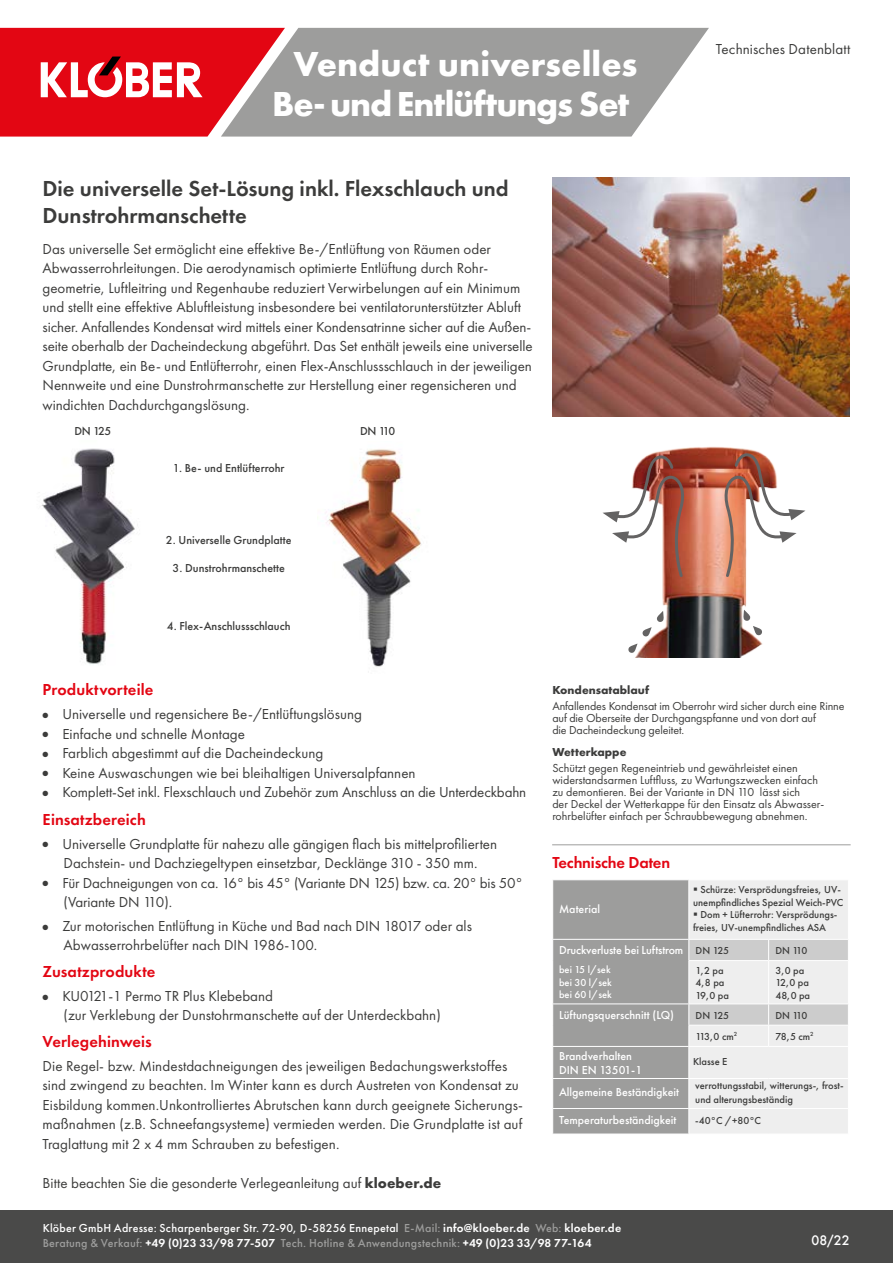
<style>
.page{position:relative;width:893px;height:1263px;background:#fff}
.page>*{position:absolute;margin:0;border:0;box-sizing:border-box;transform-origin:0 0}
.t1{font:700 36px/40.5px "Futura PT";letter-spacing:-.015em;color:#fff;text-align:center}
.t2{font:600 22.5px/27px "Futura PT";color:#3c3c3b}
.t3{font:600 16.5px "Futura PT";letter-spacing:.005em;color:#e30613}
.t4{font:15px/19.5px "Futura PT";color:#3c3c3b}
.t5{font:500 12.75px "Futura";color:#fff}
.t6{font:12px/12px "Futura PT";color:#3c3c3b}
.t7{font:600 12px/14.9px "Futura PT";color:#fff}
.t8{font:500 12px/14.4px "Futura PT";color:#fff}
.t9{font:500 12px "Futura PT";color:#3c3c3b}
.t10{font:700 12px "Futura PT";color:#3c3c3b}
.t11{font:500 10.5px/12.6px "Futura PT";color:#3c3c3b}
.t12{font:500 10.5px/12.6px "Futura PT";color:#fff;text-align:justify}
.s1{font-weight:700}
.s2{font-weight:500}
.s3{font-weight:500;color:#9d9d9c}
</style>
<div class="page">
<img style="left:41px;top:448px;width:94px;height:216px">
<img style="left:317px;top:449px;width:105px;height:218px">
<img style="left:552px;top:177px;width:297px;height:240px">
<img style="left:635px;top:446px;width:128px;height:211px">
<svg style="left:285px;top:28px;width:424px;height:109px;background:#a6a6a5"></svg>
<svg style="left:0;top:28px;width:285px;height:109px;background:#df3741"></svg>
<div style="left:0;top:1211px;width:893px;height:52px;background:#4a4a49"></div>
<hr style="left:552px;top:844px;width:299px;height:1px;background:#9d9d9c">
<svg style="left:552px;top:880px;width:296px;height:254px;background:#c7c7c7"></svg>
<svg style="left:716px;top:450px;width:89px;height:128px"></svg>
<svg style="left:603px;top:452px;width:90px;height:126px"></svg>
<svg style="left:743px;top:610px;width:19px;height:25px"></svg>
<svg style="left:628px;top:643px;width:9px;height:10px"></svg>
<svg style="left:642px;top:611px;width:22px;height:26px"></svg>
<h1 class="t1" style="left:272px;top:42px;width:367px">Venduct universelles<br>Be- und Entlüftungs Set</h1>
<h2 class="t2" style="left:43px;top:174px;width:468px">Die universelle Set-Lösung inkl. Flexschlauch und<br>Dunstrohrmanschette</h2>
<p class="t4" style="left:43px;top:239px;width:492px">Das universelle Set ermöglicht eine effektive Be-/Entlüftung von Räumen oder Abwasserrohrleitungen. Die aerodynamisch optimierte Entlüftung durch Rohr&shy;geometrie, Luftleitring und Regenhaube reduziert Verwirbelungen auf ein Minimum und stellt eine effektive Abluftleistung insbesondere bei ventilatorunterstützter Abluft sicher. Anfallendes Kondensat wird mittels einer Kondensatrinne sicher auf die Außen&shy;seite oberhalb der Dacheindeckung abgeführt. Das Set enthält jeweils eine universelle Grundplatte, ein Be- und Entlüfterrohr, einen Flex-Anschlussschlauch in der jeweiligen Nennweite und eine Dunstrohrmanschette zur Herstellung einer regensicheren und windichten Dachdurchgangslösung.</p>
<p class="t9" style="left:74px;top:424px;width:38px">DN 125</p>
<p class="t9" style="left:360px;top:424px;width:37px">DN 110</p>
<p class="t9" style="left:173px;top:460px;width:113px">1. Be- und Entlüfterrohr</p>
<p class="t9" style="left:166px;top:532px;width:127px">2. Universelle Grundplatte</p>
<p class="t9" style="left:173px;top:561px;width:114px">3. Dunstrohrmanschette</p>
<p class="t9" style="left:167px;top:619px;width:125px">4. Flex-Anschlussschlauch</p>
<p class="t4" style="left:716px;top:39px;width:136px">Technisches Datenblatt</p>
<p class="t3" style="left:43px;top:679px;width:112px">Produktvorteile</p>
<p class="t4" style="left:43px;top:704px;width:321px">● Universelle und regensichere Be-/Entlüftungslösung</p>
<p class="t4" style="left:43px;top:724px;width:204px">● Einfache und schnelle Montage</p>
<p class="t4" style="left:43px;top:743px;width:282px">● Farblich abgestimmt auf die Dacheindeckung</p>
<p class="t4" style="left:43px;top:763px;width:374px">● Keine Auswaschungen wie bei bleihaltigen Universalpfannen</p>
<p class="t4" style="left:43px;top:782px;width:485px">● Komplett-Set inkl. Flexschlauch und Zubehör zum Anschluss an die Unterdeckbahn</p>
<p class="t3" style="left:43px;top:809px;width:105px">Einsatzbereich</p>
<p class="t4" style="left:43px;top:834px;width:456px;text-align:center">● Universelle Grundplatte für nahezu alle gängigen flach bis mittelprofilierten<br>Dachstein- und Dachziegeltypen einsetzbar, Decklänge 310 - 350 mm.</p>
<p class="t4" style="left:64px;top:873px;width:461px;text-indent:-21px">● Für Dachneigungen von ca. 16° bis 45° (Variante DN 125) bzw. ca. 20° bis 50° (Variante DN 110).</p>
<p class="t4" style="left:64px;top:916px;width:410px;text-indent:-21px">● Zur motorischen Entlüftung in Küche und Bad nach DIN 18017 oder als<br>Abwasserrohrbelüfter nach DIN 1986-100.</p>
<p class="t3" style="left:43px;top:961px;width:114px">Zusatzprodukte</p>
<p class="t4" style="left:64px;top:986px;width:379px;text-indent:-21px">● KU0121-1 Permo TR Plus Klebeband<br>(zur Verklebung der Dunstohrmanschette auf der Unterdeckbahn)</p>
<p class="t3" style="left:43px;top:1031px;width:111px">Verlegehinweis</p>
<p class="t4" style="left:43px;top:1056px;width:482px">Die Regel- bzw. Mindestdachneigungen des jeweiligen Bedachungswerkstoffes sind zwingend zu beachten. Im Winter kann es durch Austreten von Kondensat zu Eisbildung kommen.Unkontrolliertes Abrutschen kann durch geeignete Sicherungs&shy;maßnahmen (z.B. Schneefangsysteme) vermieden werden. Die Grundplatte ist auf Traglattung mit 2 x 4 mm Schrauben zu befestigen.</p>
<p class="t4" style="left:43px;top:1173px;width:400px">Bitte beachten Sie die gesonderte Verlegeanleitung auf <span class="s1">kloeber.de</span></p>
<p class="t10" style="left:552px;top:682px;width:98px">Kondensatablauf</p>
<p class="t6" style="left:552px;top:700px;width:294px">Anfallendes Kondensat im Oberrohr wird sicher durch eine Rinne auf die Oberseite der Durchgangspfanne und von dort auf<br>die Dacheindeckung geleitet.</p>
<p class="t10" style="left:552px;top:744px;width:76px">Wetterkappe</p>
<p class="t6" style="left:552px;top:762px;width:273px">Schützt gegen Regeneintrieb und gewährleistet einen widerstandsarmen Luftfluss, zu Wartungszwecken einfach zu demontieren. Bei der Variante in DN 110 lässt sich<br>der Deckel der Wetterkappe für den Einsatz als Abwasser&shy;rohrbelüfter einfach per Schraubbewegung abnehmen.</p>
<p class="t3" style="left:552px;top:852px;width:119px">Technische Daten</p>
<p class="t8" style="left:559px;top:901px;width:42px">Material</p>
<p class="t8" style="left:559px;top:943px;width:126px">Druckverluste bei Luftstrom</p>
<p class="t12" style="left:559px;top:963px;width:54px">bei 15 l/sek bei 30 l/sek bei 60 l/sek</p>
<p class="t11" style="left:693px;top:883px;width:152px">▪ Schürze: Versprödungsfreies, UV&shy;unempfindliches Spezial Weich-PVC</p>
<p class="t11" style="left:693px;top:908px;width:146px">▪ Dom + Lüfterrohr: Versprödungs&shy;freies, UV-unempfindliches ASA</p>
<p class="t11" style="left:696px;top:944px;width:35px">DN 125</p>
<p class="t11" style="left:775px;top:944px;width:33px">DN 110</p>
<p class="t11" style="left:696px;top:964px;width:35px">1,2 pa<br>4,8 pa<br>19,0 pa</p>
<p class="t11" style="left:775px;top:964px;width:36px">3,0 pa<br>12,0 pa<br>48,0 pa</p>
<p class="t8" style="left:559px;top:1008px;width:117px">Lüftungsquerschnitt (LQ)</p>
<p class="t11" style="left:696px;top:1009px;width:35px">DN 125</p>
<p class="t11" style="left:775px;top:1009px;width:33px">DN 110</p>
<p class="t11" style="left:696px;top:1030px;width:43px">113,0 cm<sup>2</sup></p>
<p class="t11" style="left:775px;top:1030px;width:40px">78,5 cm<sup>2</sup></p>
<p class="t8" style="left:559px;top:1049px;width:85px">Brandverhalten<br>DIN EN 13501-1</p>
<p class="t11" style="left:693px;top:1055px;width:36px">Klasse E</p>
<p class="t8" style="left:559px;top:1085px;width:122px">Allgemeine Beständigkeit</p>
<p class="t11" style="left:695px;top:1079px;width:150px;line-height:13.5px">verrottungsstabil, witterungs-, frost&shy;und alterungsbeständig</p>
<p class="t8" style="left:559px;top:1113px;width:119px">Temperaturbeständigkeit</p>
<p class="t11" style="left:695px;top:1114px;width:67px">-40◦C /+80◦C</p>
<p class="t7" style="left:43px;top:1220px;width:580px"><span class="s2">Klöber GmbH Adresse: Scharpenberger Str. 72-90, D-58256 Ennepetal</span> <span class="s3">E-Mail:</span> info@kloeber.de <span class="s3">Web:</span> kloeber.de<br><span class="s3">Beratung &amp; Verkauf:</span> +49 (0)23 33/98 77-507 <span class="s3">Tech. Hotline &amp; Anwendungstechnik:</span> +49 (0)23 33/98 77-164</p>
<p class="t5" style="left:811px;top:1232px;width:40px">08/22</p>
</div>
